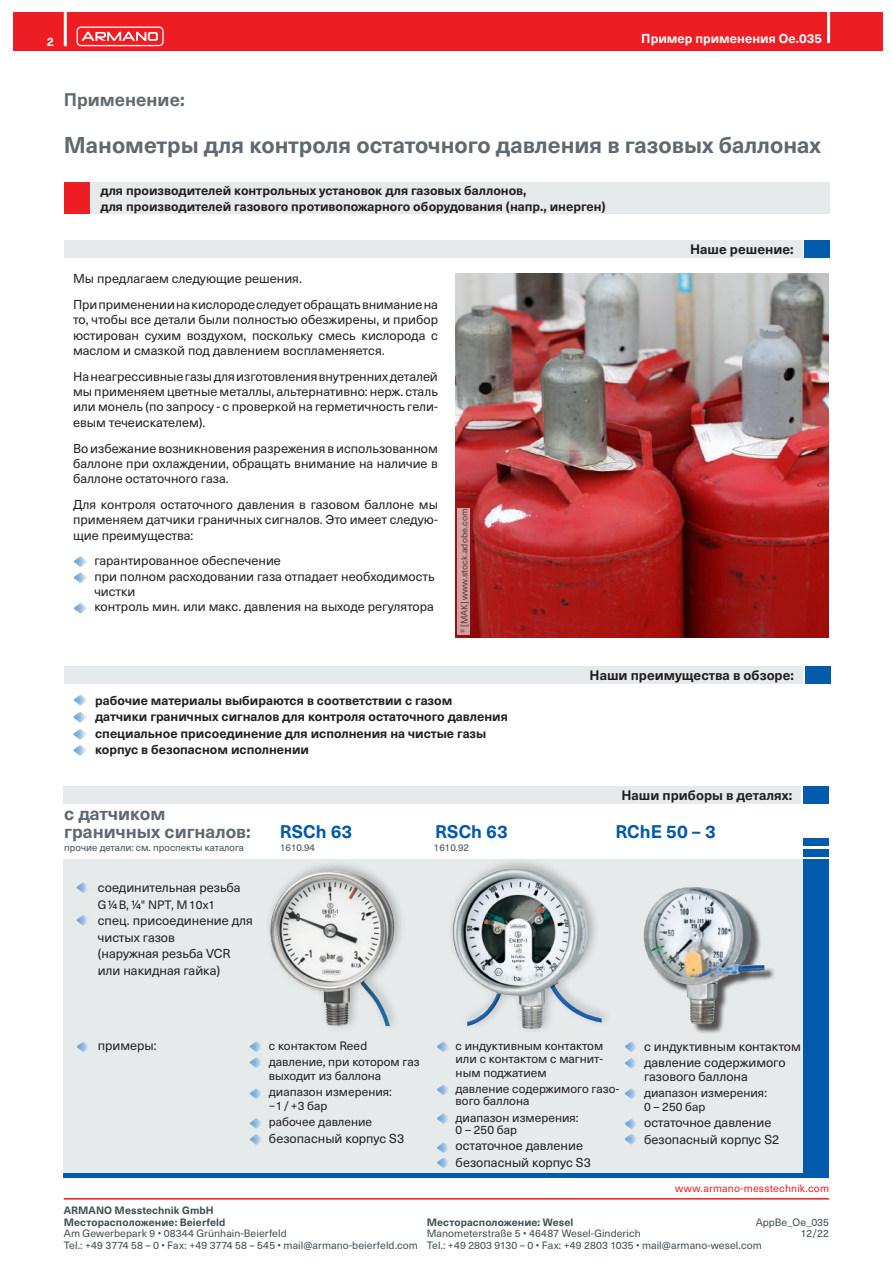
<style>
.page{position:relative;width:893px;height:1263px;background:#fff}
.page>*{position:absolute;margin:0;border:0;box-sizing:border-box;transform-origin:0 0}
.t1{font:700 22.5px "Neue Haas Unica W1 G";color:#5f696f}
.t2{font:700 18px/18px "Neue Haas Unica W1 G";color:#5f696f}
.t3{font:700 18px "Neue Haas Unica W1 G";color:#015aaa}
.t4{font:700 13.5px "Neue Haas Unica W1 G";color:#231f20}
.t5{font:12.75px/15.3px "Neue Haas Unica W1 G";color:#231f20}
.t6{font:700 12.75px/16.5px "Neue Haas Unica W1 G";color:#231f20}
.t7{font:700 12.75px "Neue Haas Unica W1 G";color:#fff}
.t8{font:12px/16.5px "Neue Haas Unica W1 G";color:#231f20}
.t9{font:700 12px "Neue Haas Unica W1 G";color:#fff}
.t10{font:10.5px/11.6px "Neue Haas Unica W1 G";letter-spacing:.005em;color:#3d4f51}
.t11{font:700 10.5px/11.6px "Neue Haas Unica W1 G";letter-spacing:.005em;color:#3d4f51}
.t12{font:10.5px "Neue Haas Unica W1 G";letter-spacing:.015em;color:#ee1d23}
.t13{font:9.75px "Neue Haas Unica W1 G";color:#3d4f51}
.t14{font:9px "Neue Haas Unica W1 G";color:#3d4f51}
.s1{font-size:12.75px}
</style>
<div class="page">
<hr style="left:64px;top:1198px;width:765px;height:1px;background:#ee1d23">
<div style="left:13px;top:13px;width:869px;height:38px;background:#ee1d23"></div>
<hr style="left:64px;top:11px;width:3px;height:35px;background:#fff">
<hr style="left:827px;top:8px;width:3px;height:35px;background:#fff">
<div style="left:77px;top:27px;width:87px;height:19px;border:1px solid #fff;border-radius:4px"></div>
<svg style="left:81px;top:32px;width:77px;height:9px"></svg>
<div style="left:63px;top:786px;width:738px;height:17px;background:#e6eaeb"></div>
<div style="left:803px;top:786px;width:26px;height:18px;background:#015aaa"></div>
<div style="left:64px;top:240px;width:738px;height:18px;background:#e6eaeb"></div>
<div style="left:804px;top:240px;width:26px;height:18px;background:#015aaa"></div>
<div style="left:64px;top:666px;width:739px;height:18px;background:#e6eaeb"></div>
<div style="left:805px;top:666px;width:25px;height:18px;background:#015aaa"></div>
<div style="left:64px;top:859px;width:755px;height:317px;background:#e6eaeb"></div>
<div style="left:804px;top:859px;width:25px;height:317px;background:#015aaa"></div>
<div style="left:64px;top:1173px;width:765px;height:5px;background:#015aaa"></div>
<div style="left:804px;top:849px;width:25px;height:7px;background:#015aaa"></div>
<div style="left:804px;top:838px;width:25px;height:8px;background:#015aaa"></div>
<img style="left:455px;top:274px;width:374px;height:364px">
<div style="left:92px;top:182px;width:738px;height:32px;background:#e6eaeb"></div>
<div style="left:64px;top:182px;width:25px;height:32px;background:#ee1d23"></div>
<svg style="left:74px;top:556px;width:13px;height:11px"></svg>
<svg style="left:74px;top:573px;width:13px;height:10px"></svg>
<svg style="left:74px;top:603px;width:13px;height:11px"></svg>
<svg style="left:74px;top:695px;width:13px;height:10px"></svg>
<img style="left:73px;top:712px;width:14px;height:10px">
<svg style="left:73px;top:729px;width:14px;height:11px"></svg>
<img style="left:73px;top:745px;width:14px;height:11px">
<svg style="left:77px;top:882px;width:12px;height:11px"></svg>
<svg style="left:77px;top:915px;width:12px;height:10px"></svg>
<svg style="left:77px;top:1042px;width:13px;height:10px"></svg>
<svg style="left:250px;top:1041px;width:13px;height:27px"></svg>
<svg style="left:250px;top:1088px;width:13px;height:11px"></svg>
<svg style="left:437px;top:1041px;width:13px;height:11px"></svg>
<svg style="left:437px;top:1085px;width:13px;height:10px"></svg>
<svg style="left:437px;top:1113px;width:13px;height:11px"></svg>
<svg style="left:625px;top:1041px;width:13px;height:11px"></svg>
<svg style="left:625px;top:1058px;width:13px;height:10px"></svg>
<svg style="left:625px;top:1088px;width:13px;height:11px"></svg>
<div style="left:645px;top:888px;width:130px;height:147px;background:#231f20;opacity:.75"></div>
<img style="left:644px;top:887px;width:71px;height:137px">
<div style="left:458px;top:508px;width:12px;height:126px;background:#d4a0a0"></div>
<svg style="left:250px;top:1118px;width:13px;height:27px"></svg>
<svg style="left:437px;top:1142px;width:13px;height:26px"></svg>
<svg style="left:625px;top:1119px;width:13px;height:25px"></svg>
<div style="left:264px;top:859px;width:142px;height:173px;background:#231f20;opacity:.3"></div>
<img style="left:271px;top:871px;width:78px;height:155px">
<div style="left:447px;top:856px;width:166px;height:178px;background:#231f20;opacity:.3"></div>
<img style="left:452px;top:868px;width:64px;height:109px">
<p class="t9" style="left:47px;top:33px;width:9px">2</p>
<p class="t7" style="left:641px;top:29px;width:182px">Пример применения Oe.035</p>
<h2 class="t2" style="left:64px;top:90px;width:122px">Применение:</h2>
<h1 class="t1" style="left:64px;top:128px;width:758px">Манометры для контроля остаточного давления в газовых баллонах</h1>
<p class="t6" style="left:100px;top:182px;width:507px;line-height:15.3px">для производителей контрольных установок для газовых баллонов,<br>для производителей газового противопожарного оборудования (напр., инерген)</p>
<p class="t5" style="left:73px;top:265px;width:366px;line-height:25.8px">Мы предлагаем следующие решения.<br>При применении на кислороде следует обращать внимание на</p>
<p class="t5" style="left:73px;top:312px;width:366px;text-align:justify">то, чтобы все детали были полностью обезжирены, и прибор юстирован сухим воздухом, поскольку смесь кислорода с маслом и смазкой под давлением воспламеняется.</p>
<p class="t5" style="left:73px;top:368px;width:366px;text-align:justify">На неагрессивные газы для изготовления внутренних деталей мы применяем цветные металлы, альтернативно: нерж. сталь или монель (по запросу - с проверкой на герметичность гели&shy;евым течеискателем).</p>
<p class="t5" style="left:73px;top:440px;width:366px;text-align:justify">Во избежание возникновения разрежения в использованном баллоне при охлаждении, обращать внимание на наличие в баллоне остаточного газа.</p>
<p class="t5" style="left:73px;top:496px;width:366px;text-align:justify">Для контроля остаточного давления в газовом баллоне мы применяем датчики граничных сигналов. Это имеет следую&shy;щие преимущества:</p>
<p class="t5" style="left:94px;top:552px;width:342px">гарантированное обеспечение<br>при полном расходовании газа отпадает необходимость чистки<br>контроль мин. или макс. давления на выходе регулятора</p>
<p class="t14" style="left:458px;top:633px;width:126px;rotate:-90deg"><sup>©</sup> [MAK] www.stock.adobe.com</p>
<p class="t4" style="left:690px;top:239px;width:105px">Наше решение:</p>
<p class="t6" style="left:95px;top:691px;width:414px">рабочие материалы выбираются в соответствии с газом<br>датчики граничных сигналов для контроля остаточного давления специальное присоединение для исполнения на чистые газы корпус в безопасном исполнении</p>
<p class="t4" style="left:590px;top:665px;width:206px">Наши преимущества в обзоре:</p>
<p class="t4" style="left:621px;top:785px;width:172px">Наши приборы в деталях:</p>
<h2 class="t2" style="left:64px;top:804px;width:188px">с датчиком граничных сигналов:</h2>
<h2 class="t3" style="left:280px;top:818px;width:74px">RSCh 63</h2>
<h2 class="t3" style="left:435px;top:818px;width:74px">RSCh 63</h2>
<h2 class="t3" style="left:615px;top:818px;width:102px">RChE 50 – 3</h2>
<p class="t13" style="left:64px;top:841px;width:181px">прочие детали: см. проспекты каталога</p>
<p class="t13" style="left:280px;top:841px;width:37px">1610.94</p>
<p class="t13" style="left:434px;top:841px;width:37px">1610.92</p>
<p class="t5" style="left:98px;top:879px;width:144px">соединительная резьба</p>
<p class="t8" style="left:98px;top:895px;width:119px">G<span class="s1">1/4</span>B, <span class="s1">1/4</span>" NPT, M10x1</p>
<p class="t5" style="left:98px;top:912px;width:157px;line-height:16.5px">спец. присоединение для чистых газов<br>(наружная резьба VCR или накидная гайка)</p>
<p class="t5" style="left:98px;top:1037px;width:60px">примеры:</p>
<p class="t8" style="left:269px;top:1037px;width:152px">с контактом Reed давление, при котором газ</p>
<p class="t8" style="left:269px;top:1067px;width:125px">выходит из баллона диапазон измерения:</p>
<p class="t8" style="left:269px;top:1097px;width:105px">−1/+3 бар рабочее давление</p>
<p class="t5" style="left:269px;top:1130px;width:137px">безопасный корпус S3</p>
<p class="t8" style="left:456px;top:1038px;width:149px;line-height:13.5px;text-align:justify">с индуктивным контактом или с контактом с магнит&shy;ным поджатием</p>
<p class="t8" style="left:456px;top:1082px;width:165px;line-height:12px">давление содержимого газо&shy;вого баллона</p>
<p class="t8" style="left:456px;top:1111px;width:125px;line-height:12px">диапазон измерения:<br>0 – 250 бар</p>
<p class="t5" style="left:456px;top:1137px;width:137px;line-height:16.5px">остаточное давление безопасный корпус S3</p>
<p class="t5" style="left:644px;top:1037px;width:158px;line-height:16.5px">с индуктивным контактом давление содержимого</p>
<p class="t5" style="left:644px;top:1068px;width:105px">газового баллона</p>
<p class="t8" style="left:644px;top:1085px;width:125px;line-height:13.5px">диапазон измерения:<br>0 – 250 бар</p>
<p class="t5" style="left:644px;top:1114px;width:137px;line-height:16.5px">остаточное давление безопасный корпус S2</p>
<p class="t11" style="left:64px;top:1204px;width:163px">ARMANO Messtechnik GmbH<br>Месторасположение: Beierfeld</p>
<p class="t10" style="left:64px;top:1227px;width:356px">Am Gewerbepark 9 • 08344 Grünhain-Beierfeld<br>Tel.: +49 3774 58 – 0 • Fax: +49 3774 58 – 545 • mail@armano-beierfeld.com</p>
<p class="t12" style="left:675px;top:1181px;width:155px">www.armano-messtechnik.com</p>
<p class="t10" style="left:756px;top:1216px;width:75px;text-align:right">AppBe_Oe_035<br>12/22</p>
<p class="t11" style="left:427px;top:1215px;width:148px">Месторасположение: Wesel</p>
<p class="t10" style="left:427px;top:1227px;width:337px">Manometerstraße 5 • 46487 Wesel-Ginderich<br>Tel.: +49 2803 9130 – 0 • Fax: +49 2803 1035 • mail@armano-wesel.com</p>
</div>
